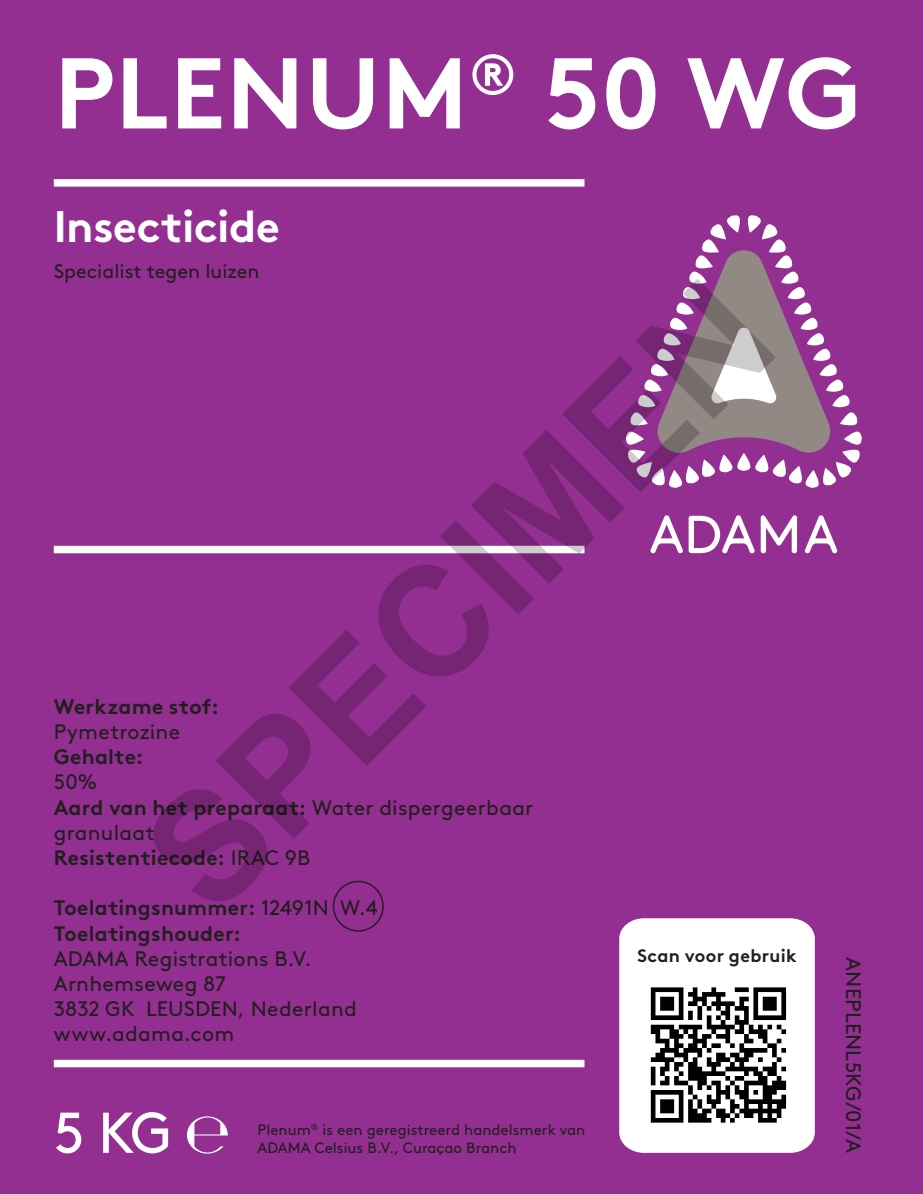
<style>
.page{position:relative;width:923px;height:1194px;background:#942f92}
.page>*{position:absolute;margin:0;border:0;box-sizing:border-box;transform-origin:0 0}
.t1{font:700 154.8px "Arial";color:rgb(0 0 0/.2)}
.t2{font:700 100.2px "Brown Pro";letter-spacing:.01em;color:#fff}
.t3{font:57.6px "Brown Pro";color:#fff}
.t4{font:700 44.1px "Brown Pro";letter-spacing:-.01em;color:#fff}
.t5{font:21px/25.2px "Brown Pro";letter-spacing:.01em;color:#231f20}
.t6{font:700 21px "Brown Pro";letter-spacing:.015em;color:#231f20}
.t7{font:19.8px "Brown Pro";color:#231f20}
.t8{font:700 18px "Brown Pro";letter-spacing:.02em;color:#231f20}
.t9{font:15px/18px "Brown Pro";color:#231f20}
.s1{font-weight:700}
.s2{font-weight:400}
.s3{font-family:"Minion Pro"}
</style>
<div class="page">
<div style="left:54px;top:1060px;width:530px;height:7px;background:#fff"></div>
<div style="left:54px;top:179px;width:530px;height:8px;background:#fff"></div>
<div style="left:54px;top:546px;width:530px;height:7px;background:#fff"></div>
<div style="left:619px;top:918px;width:196px;height:235px;background:#fff"></div>
<div style="left:646px;top:983px;width:145px;height:144px;background:#fff"></div>
<svg style="left:651px;top:987px;width:135px;height:136px"></svg>
<svg style="left:650px;top:515px;width:33px;height:38px"></svg>
<svg style="left:689px;top:515px;width:66px;height:38px"></svg>
<svg style="left:805px;top:515px;width:32px;height:38px"></svg>
<svg style="left:761px;top:515px;width:36px;height:38px"></svg>
<svg style="left:626px;top:215px;width:236px;height:273px"></svg>
<svg style="left:655px;top:246px;width:177px;height:209px"></svg>
<div style="left:333px;top:881px;width:51px;height:51px;border:2px solid #231f20;border-radius:50%"></div>
<p class="t2" style="left:54px;top:12px;width:808px">PLENUM<sup>®</sup> 50 WG</p>
<p class="t4" style="left:54px;top:191px;width:228px">Insecticide</p>
<p class="t7" style="left:54px;top:256px;width:207px">Specialist tegen luizen</p>
<h1 class="t1" style="left:97px;top:804px;width:810px;rotate:-45deg">SPECIMEN</h1>
<p class="t6" style="left:54px;top:689px;width:167px">Werkzame stof:</p>
<p class="t5" style="left:54px;top:717px;width:128px">Pymetrozine</p>
<p class="t6" style="left:54px;top:740px;width:91px">Gehalte:</p>
<p class="t5" style="left:54px;top:768px;width:45px">50%</p>
<p class="t5" style="left:54px;top:793px;width:481px"><span class="s1">Aard van het preparaat:</span> Water dispergeerbaar granulaat</p>
<p class="t6" style="left:54px;top:841px;width:258px">Resistentiecode: <span class="s2">IRAC 9B</span></p>
<p class="t6" style="left:54px;top:891px;width:325px">Toelatingsnummer: <span class="s2">12491N W.4</span></p>
<p class="t6" style="left:54px;top:916px;width:189px">Toelatingshouder:</p>
<p class="t5" style="left:54px;top:944px;width:259px">ADAMA Registrations B.V.</p>
<p class="t5" style="left:54px;top:969px;width:174px">Arnhemseweg 87</p>
<p class="t5" style="left:54px;top:995px;width:305px">3832 GK LEUSDEN, Nederland</p>
<p class="t5" style="left:54px;top:1020px;width:182px">www.adama.com</p>
<p class="t8" style="left:637px;top:941px;width:161px">Scan voor gebruik</p>
<p class="t3" style="left:54px;top:1089px;width:177px">5 KG <span class="s3">℮</span></p>
<p class="t9" style="left:257px;top:1119px;width:329px">Plenum<sup>®</sup> is een geregistreerd handelsmerk van<br>ADAMA Celsius B.V., Curaçao Branch</p>
<p class="t5" style="left:868px;top:957px;width:197px;rotate:90deg">ANEPLENL5KG/01/A</p>
</div>
